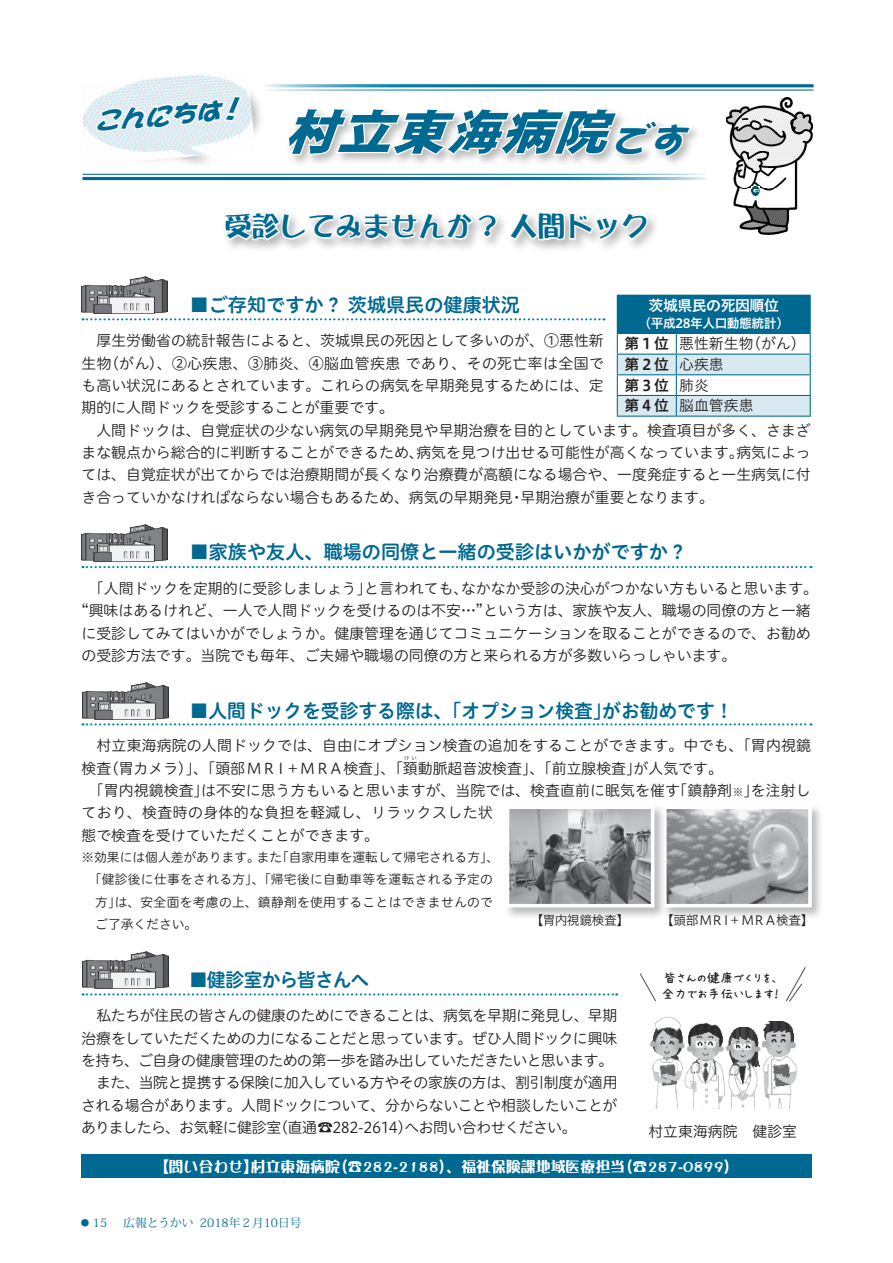
<style>
.page{position:relative;width:893px;height:1263px;background:#fff}
.page>*{position:absolute;margin:0;border:0;box-sizing:border-box;transform-origin:0 0}
.t1{font:italic 47.85px "DF Gothic Std W10";color:#006991;scale:1.1 1}
.t2{font:27.6px "DFPOP Corn Std W12";color:#006991}
.t3{font:italic 26.55px "DF Brush SQ Std W12";color:#006991;scale:1.08 1}
.t4{font:19.2px "Hiragino UD Sans R Std W6";color:#006991}
.t5{font:19.2px "Hiragino UD Sans R Std W6";letter-spacing:-.045em;color:#006991}
.t6{font:14.85px/22.4px "Hiragino UD Sans R Std W3";color:#231f20;text-align:justify}
.t7{font:14.85px "DFPOP Corn Std W12";color:#fff}
.t8{font:14.85px "Hiragino UD Sans Std W3";color:#231f20}
.t9{font:14.85px "Hiragino UD Sans Std W6";color:#231f20}
.t10{font:14.85px "Hiragino UD Sans Std W6";letter-spacing:-.03em;color:#fff}
.t11{font:13.8px "AP Japanesefont";letter-spacing:-.06em;color:#231f20}
.t12{font:12.75px "Hiragino UD Sans R Std W3";letter-spacing:.025em;color:#231f20}
.t13{font:12.75px "Hiragino UD Sans R Std W3";color:#231f20}
.t14{font:12.75px "Hiragino UD Sans Std W6";letter-spacing:-.03em;color:#fff}
.t15{font:12.75px "Hiragino UD Sans Std W3";letter-spacing:-.085em;color:#231f20}
.t16{font:12.75px "Hiragino UD Sans Std W3";letter-spacing:-.04em;color:#231f20}
.t17{font:11.7px "Koz Min Pr 6 N";color:#006991}
.t18{font:5.25px "Hiragino UD Sans R Std W3";color:#231f20}
.s1{font-family:"DF Brush SQ Std W9";font-size:37.2px}
.s2{font-size:10.65px}
.s3{font-size:8.55px}
</style>
<div class="page">
<div style="left:285px;top:106px;width:417px;height:62px;background:#231f20;opacity:.3"></div>
<svg style="left:286px;top:106px;width:407px;height:53px"></svg>
<img style="left:726px;top:97px;width:86px;height:137px">
<svg style="left:751px;top:187px;width:9px;height:8px"></svg>
<div style="left:80px;top:72px;width:184px;height:96px;background:#231f20;opacity:.3"></div>
<img style="left:80px;top:72px;width:175px;height:94px">
<svg style="left:94px;top:93px;width:149px;height:41px"></svg>
<hr style="left:261px;top:84px;width:553px;height:3px;background:#fff">
<hr style="left:261px;top:90px;width:553px;height:1px;background:#fff">
<div style="left:221px;top:209px;width:439px;height:44px;background:#231f20;opacity:.34"></div>
<svg style="left:221px;top:211px;width:277px;height:31px"></svg>
<svg style="left:507px;top:211px;width:142px;height:31px"></svg>
<div style="left:81px;top:1154px;width:730px;height:24px;background:#006991"></div>
<svg style="left:83px;top:993px;width:534px;height:2px"></svg>
<img style="left:83px;top:951px;width:85px;height:38px">
<svg style="left:83px;top:566px;width:728px;height:2px"></svg>
<img style="left:81px;top:524px;width:86px;height:37px">
<svg style="left:83px;top:318px;width:521px;height:2px"></svg>
<img style="left:81px;top:276px;width:86px;height:38px">
<div style="left:617px;top:295px;width:193px;height:38px;background:#006991"></div>
<hr style="left:676px;top:295px;width:135px;height:1px;background:#006991">
<hr style="left:810px;top:296px;width:1px;height:37px;background:#006991">
<svg style="left:617px;top:333px;width:194px;height:83px"></svg>
<hr style="left:617px;top:416px;width:59px;height:1px;background:#006991">
<hr style="left:676px;top:416px;width:135px;height:1px;background:#006991">
<svg style="left:83px;top:723px;width:728px;height:2px"></svg>
<img style="left:83px;top:682px;width:85px;height:38px">
<div style="left:661px;top:804px;width:163px;height:116px;background:#231f20;opacity:.3"></div>
<img style="left:668px;top:810px;width:139px;height:92px">
<div style="left:663px;top:805px;width:149px;height:102px;border:4px solid #fff"></div>
<div style="left:504px;top:804px;width:162px;height:116px;background:#231f20;opacity:.3"></div>
<img style="left:511px;top:810px;width:138px;height:92px">
<div style="left:506px;top:805px;width:148px;height:102px;border:4px solid #fff"></div>
<img style="left:649px;top:1017px;width:149px;height:91px">
<svg style="left:640px;top:973px;width:16px;height:29px"></svg>
<svg style="left:786px;top:967px;width:20px;height:35px"></svg>
<div style="left:80px;top:1217px;width:10px;height:10px;border:3px solid #fff;border-radius:50%"></div>
<p class="t3" style="left:91px;top:107px;width:142px;rotate:-5deg">こんにちは！</p>
<p class="t1" style="left:283px;top:106px;width:381px">村立東海病院<span class="s1">です</span></p>
<p class="t2" style="left:225px;top:212px;width:425px">受診してみませんか？ 人間ドック</p>
<p class="t4" style="left:190px;top:290px;width:332px">■ご存知ですか？ 茨城県民の健康状況</p>
<p class="t10" style="left:648px;top:294px;width:132px">茨城県民の死因順位</p>
<p class="t14" style="left:638px;top:314px;width:152px">（平成28年人口動態統計）</p>
<p class="t9" style="left:624px;top:332px;width:46px">第１位</p>
<p class="t8" style="left:679px;top:333px;width:128px">悪性新生物（がん）</p>
<p class="t9" style="left:624px;top:353px;width:46px">第２位</p>
<p class="t8" style="left:679px;top:353px;width:46px">心疾患</p>
<p class="t9" style="left:624px;top:374px;width:46px">第３位</p>
<p class="t8" style="left:679px;top:374px;width:31px">肺炎</p>
<p class="t9" style="left:624px;top:394px;width:46px">第４位</p>
<p class="t8" style="left:679px;top:395px;width:76px">脳血管疾患</p>
<p class="t6" style="left:81px;top:329px;width:524px">　厚生労働省の統計報告によると、茨城県民の死因として多いのが、①悪性新生物（がん）、②心疾患、③肺炎、④脳血管疾患 であり、その死亡率は全国でも高い状況にあるとされています。これらの病気を早期発見するためには、定期的に人間ドックを受診することが重要です。</p>
<p class="t6" style="left:81px;top:418px;width:731px">　人間ドックは、自覚症状の少ない病気の早期発見や早期治療を目的としています。検査項目が多く、さまざまな観点から総合的に判断することができるため、病気を見つけ出せる可能性が高くなっています。病気によっては、自覚症状が出てからでは治療期間が長くなり治療費が高額になる場合や、一度発症すると一生病気に付き合っていかなければならない場合もあるため、病気の早期発見･早期治療が重要となります。</p>
<p class="t4" style="left:190px;top:537px;width:499px">■家族や友人、職場の同僚と一緒の受診はいかがですか？</p>
<p class="t6" style="left:81px;top:576px;width:738px;text-align:left">　「人間ドックを定期的に受診しましょう」と言われても、なかなか受診の決心がつかない方もいると思います。“興味はあるけれど、一人で人間ドックを受けるのは不安…”という方は、家族や友人、職場の同僚の方と一緒に受診してみてはいかがでしょうか。健康管理を通じてコミュニケーションを取ることができるので、お勧めの受診方法です。当院でも毎年、ご夫婦や職場の同僚の方と来られる方が多数いらっしゃいます。</p>
<p class="t4" style="left:190px;top:696px;width:545px">■人間ドックを受診する際は、「オプション検査」がお勧めです！</p>
<p class="t6" style="left:81px;top:734px;width:731px">　村立東海病院の人間ドックでは、自由にオプション検査の追加をすることができます。中でも、「胃内視鏡検査（胃カメラ）」、「頭部ＭＲＩ＋ＭＲＡ検査」、「頚動脈超音波検査」、「前立腺検査」が人気です。</p>
<p class="t18" style="left:404px;top:754px;width:14px">けい</p>
<p class="t6" style="left:81px;top:778px;width:731px;text-align:left">　「胃内視鏡検査」は不安に思う方もいると思いますが、当院では、検査直前に眠気を催す「鎮静剤<span class="s2">※</span>」を注射しており、検査時の身体的な負担を軽減し、リラックスした状<br>態で検査を受けていただくことができます。</p>
<p class="t13" style="left:81px;top:848px;width:419px">※効果には個人差があります。また「自家用車を運転して帰宅される方」、</p>
<p class="t12" style="left:89px;top:870px;width:406px">「健診後に仕事をされる方」、「帰宅後に自動車等を運転される予定の</p>
<p class="t12" style="left:95px;top:892px;width:399px">方」は、安全面を考慮の上、鎮静剤を使用することはできませんので</p>
<p class="t13" style="left:95px;top:915px;width:104px">ご了承ください。</p>
<p class="t5" style="left:189px;top:965px;width:182px">■健診室から皆さんへ</p>
<p class="t16" style="left:531px;top:911px;width:100px">【胃内視鏡検査】</p>
<p class="t15" style="left:661px;top:911px;width:154px">【頭部ＭＲＩ＋ＭＲＡ検査】</p>
<p class="t11" style="left:663px;top:971px;width:118px">皆さんの健康づくりを、</p>
<p class="t11" style="left:661px;top:987px;width:121px">全力でお手伝いします！</p>
<p class="t6" style="left:81px;top:1004px;width:538px">　私たちが住民の皆さんの健康のためにできることは、病気を早期に発見し、早期治療をしていただくための力になることだと思っています。ぜひ人間ドックに興味を持ち、ご自身の健康管理のための第一歩を踏み出していただきたいと思います。</p>
<p class="t6" style="left:81px;top:1071px;width:538px">　また、当院と提携する保険に加入している方やその家族の方は、割引制度が適用される場合があります。人間ドックについて、分からないことや相談したいことがありましたら、お気軽に健診室（直通☎282-2614）へお問い合わせください。</p>
<p class="t6" style="left:648px;top:1119px;width:150px">村立東海病院　健診室</p>
<p class="t7" style="left:154px;top:1158px;width:586px">【問い合わせ】村立東海病院（☎282-2188）、福祉保険課地域医療担当（☎287-0899）</p>
<p class="t17" style="left:81px;top:1216px;width:28px"><span class="s3">●</span> 15</p>
<p class="t17" style="left:123px;top:1216px;width:180px">広報とうかい 2018年２月10日号</p>
</div>
